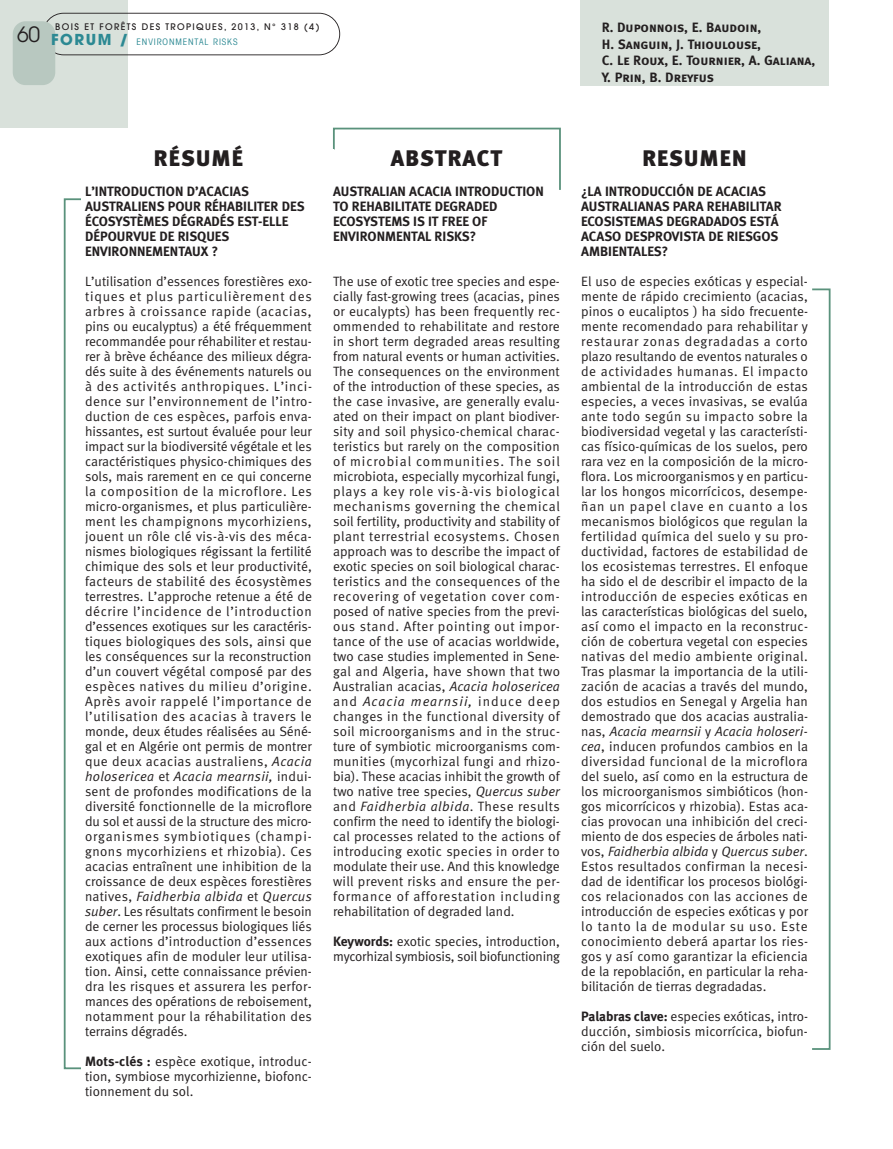
<style>
.page{position:relative;width:893px;height:1149px;background:#fff}
.page>*{position:absolute;margin:0;border:0;box-sizing:border-box;transform-origin:0 0}
.t1{font:22.5px "Meta Black LF";letter-spacing:.05em;color:#231f20}
.t2{font:21px "Avant Garde";color:#231f20}
.t3{font:13.5px/15px "Meta Normal LF";color:#231f20;text-align:justify}
.t4{font:13.5px/15px "Meta Bold LF";color:#231f20}
.t5{font:13.5px/16.5px "Meta Bold LF Caps";color:#231f20}
.t6{font:500 9px/15.3px "Avant Garde";letter-spacing:.15em;color:#231f20}
.s1{font-weight:700;font-size:15px;color:#2c8993}
.s2{font-weight:400;font-stretch:condensed;color:#2c8993}
.s3{font-style:italic}
.s4{font-family:"Meta Bold LF"}
</style>
<div class="page">
<div style="left:580px;top:0;width:249px;height:85px;background:#d9e1db"></div>
<div style="left:0;top:0;width:128px;height:128px;background:#d9e1db"></div>
<svg style="left:46px;top:13px;width:294px;height:42px"></svg>
<div style="left:13px;top:21px;width:42px;height:64px;background:#b8c8c0;border-radius:13px"></div>
<h2 class="t2" style="left:17px;top:22px;width:25px">60</h2>
<p class="t6" style="left:51px;top:19px;width:270px;text-indent:4px">BOIS ET FORÊTS DES TROPIQUES, 2013, N° 318 (4)<br><span class="s1">FORUM /</span> <span class="s2">ENVIRONMENTAL RISKS</span></p>
<p class="t5" style="left:602px;top:19px;width:215px">R. Duponnois, E. Baudoin,<br>H. Sanguin, J. Thioulouse,<br>C. Le Roux, E. Tournier, A. Galiana,<br>Y. Prin, B. Dreyfus</p>
<h1 class="t1" style="left:154px;top:144px;width:91px">RÉSUMÉ</h1>
<p class="t4" style="left:85px;top:183px;width:221px">L’INTRODUCTION D’ACACIAS<br>AUSTRALIENS POUR RÉHABILITER DES<br>ÉCOSYSTÈMES DÉGRADÉS EST-ELLE<br>DÉPOURVUE DE RISQUES<br>ENVIRONNEMENTAUX ?</p>
<p class="t3" style="left:85px;top:273px;width:228px">L’utilisation d’essences forestières exo&shy;tiques et plus particulièrement des arbres à croissance rapide (acacias, pins ou eucalyptus) a été fréquemment recommandée pour réhabiliter et restau&shy;rer à brève échéance des milieux dégra&shy;dés suite à des événements naturels ou à des activités anthropiques. L’inci&shy;dence sur l’environnement de l’intro&shy;duction de ces espèces, parfois enva&shy;hissantes, est surtout évaluée pour leur impact sur la biodiversité végétale et les caractéristiques physico-chimiques des sols, mais rarement en ce qui concerne la composition de la microflore. Les micro-organismes, et plus particulière&shy;ment les champignons mycorhiziens, jouent un rôle clé vis-à-vis des méca&shy;nismes biologiques régissant la fertilité chimique des sols et leur productivité, facteurs de stabilité des écosystèmes terrestres. L’approche retenue a été de décrire l’incidence de l’introduction d’essences exotiques sur les caractéris&shy;tiques biologiques des sols, ainsi que les conséquences sur la reconstruction d’un couvert végétal composé par des espèces natives du milieu d’origine.<br>Après avoir rappelé l’importance de l’utilisation des acacias à travers le monde, deux études réalisées au Séné&shy;gal et en Algérie ont permis de montrer que deux acacias australiens, <span class="s3">Acacia holosericea</span> et <span class="s3">Acacia mearnsii,</span> indui&shy;sent de profondes modifications de la diversité fonctionnelle de la microflore du sol et aussi de la structure des micro&shy;organismes symbiotiques (champi&shy;gnons mycorhiziens et rhizobia). Ces acacias entraînent une inhibition de la croissance de deux espèces forestières natives, <span class="s3">Faidherbia albida</span> et <span class="s3">Quercus suber</span>. Les résultats confirment le besoin de cerner les processus biologiques liés aux actions d’introduction d’essences exotiques afin de moduler leur utilisa&shy;tion. Ainsi, cette connaissance prévien&shy;dra les risques et assurera les perfor&shy;mances des opérations de reboisement, notamment pour la réhabilitation des terrains dégradés.</p>
<p class="t3" style="left:85px;top:1053px;width:228px"><span class="s4">Mots-clés :</span> espèce exotique, introduc&shy;tion, symbiose mycorhizienne, biofonc&shy;tionnement du sol.</p>
<h1 class="t1" style="left:391px;top:144px;width:113px">ABSTRACT</h1>
<p class="t4" style="left:333px;top:183px;width:212px">AUSTRALIAN ACACIA INTRODUCTION<br>TO REHABILITATE DEGRADED<br>ECOSYSTEMS IS IT FREE OF<br>ENVIRONMENTAL RISKS?</p>
<p class="t3" style="left:333px;top:273px;width:228px">The use of exotic tree species and espe&shy;cially fast-growing trees (acacias, pines or eucalypts) has been frequently rec&shy;ommended to rehabilitate and restore in short term degraded areas resulting from natural events or human activities.<br>The consequences on the environment of the introduction of these species, as the case invasive, are generally evalu&shy;ated on their impact on plant biodiver&shy;sity and soil physico-chemical charac&shy;teristics but rarely on the composition of microbial communities. The soil microbiota, especially mycorhizal fungi, plays a key role vis-à-vis biological mechanisms governing the chemical soil fertility, productivity and stability of plant terrestrial ecosystems. Chosen approach was to describe the impact of exotic species on soil biological charac&shy;teristics and the consequences of the recovering of vegetation cover com&shy;posed of native species from the previ&shy;ous stand. After pointing out impor&shy;tance of the use of acacias worldwide, two case studies implemented in Sene&shy;gal and Algeria, have shown that two Australian acacias, <span class="s3">Acacia holosericea </span>and <span class="s3">Acacia mearnsii,</span> induce deep changes in the functional diversity of soil microorganisms and in the struc&shy;ture of symbiotic microorganisms com&shy;munities (mycorhizal fungi and rhizo&shy;bia). These acacias inhibit the growth of two native tree species, <span class="s3">Quercus suber </span>and <span class="s3">Faidherbia albida</span>. These results confirm the need to identify the biologi&shy;cal processes related to the actions of introducing exotic species in order to modulate their use. And this knowledge will prevent risks and ensure the per&shy;formance of afforestation including rehabilitation of degraded land.</p>
<p class="t3" style="left:333px;top:933px;width:228px"><span class="s4">Keywords:</span> exotic species, introduction, mycorhizal symbiosis, soil biofunctioning</p>
<h1 class="t1" style="left:642px;top:144px;width:106px">RESUMEN</h1>
<p class="t4" style="left:581px;top:183px;width:202px">¿LA INTRODUCCIÓN DE ACACIAS<br>AUSTRALIANAS PARA REHABILITAR<br>ECOSISTEMAS DEGRADADOS ESTÁ<br>ACASO DESPROVISTA DE RIESGOS<br>AMBIENTALES?</p>
<p class="t3" style="left:581px;top:273px;width:228px">El uso de especies exóticas y especial&shy;mente de rápido crecimiento (acacias, pinos o eucaliptos ) ha sido frecuente&shy;mente recomendado para rehabilitar y restaurar zonas degradadas a corto plazo resultando de eventos naturales o de actividades humanas. El impacto ambiental de la introducción de estas especies, a veces invasivas, se evalúa ante todo según su impacto sobre la biodiversidad vegetal y las característi&shy;cas físico-químicas de los suelos, pero rara vez en la composición de la micro&shy;flora. Los microorganismos y en particu&shy;lar los hongos micorrícicos, desempe&shy;ñan un papel clave en cuanto a los mecanismos biológicos que regulan la fertilidad química del suelo y su pro&shy;ductividad, factores de estabilidad de los ecosistemas terrestres. El enfoque ha sido el de describir el impacto de la introducción de especies exóticas en las características biológicas del suelo, así como el impacto en la reconstruc&shy;ción de cobertura vegetal con especies nativas del medio ambiente original.<br>Tras plasmar la importancia de la utili&shy;zación de acacias a través del mundo, dos estudios en Senegal y Argelia han demostrado que dos acacias australia&shy;nas, <span class="s3">Acacia mearnsii</span> y <span class="s3">Acacia holoseri&shy;cea</span>, inducen profundos cambios en la diversidad funcional de la microflora del suelo, así como en la estructura de los microorganismos simbióticos (hon&shy;gos micorrícicos y rhizobia). Estas aca&shy;cias provocan una inhibición del creci&shy;miento de dos especies de árboles nati&shy;vos, <span class="s3">Faidherbia albida</span> y <span class="s3">Quercus suber</span>.<br>Estos resultados confirman la necesi&shy;dad de identificar los procesos biológi&shy;cos relacionados con las acciones de introducción de especies exóticas y por lo tanto la de modular su uso. Este conocimiento deberá apartar los ries&shy;gos y así como garantizar la eficiencia de la repoblación, en particular la reha&shy;bilitación de tierras degradadas.</p>
<p class="t3" style="left:581px;top:1008px;width:228px"><span class="s4">Palabras clave:</span> especies exóticas, intro&shy;ducción, simbiosis micorrícica, biofun&shy;ción del suelo.</p>
</div>
